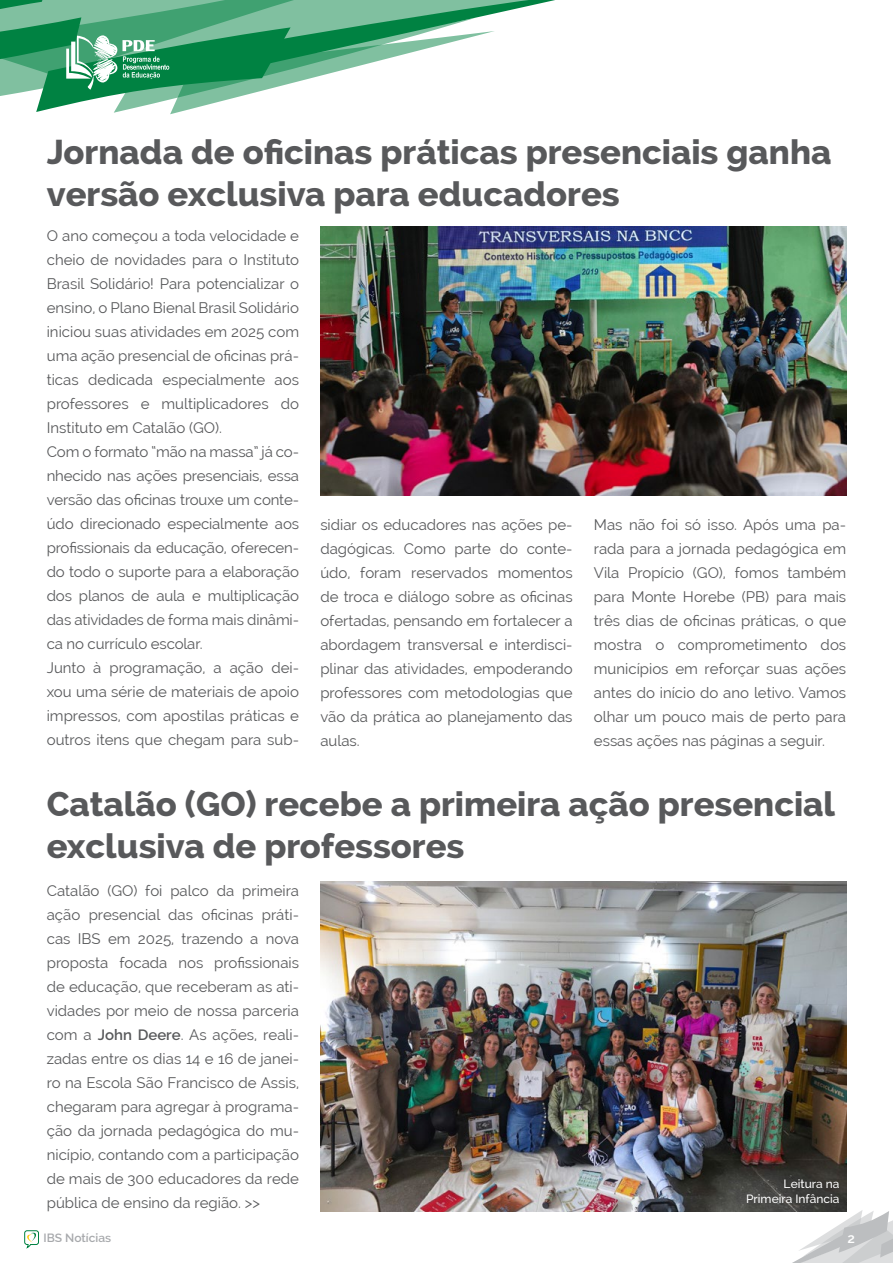
<style>
.page{position:relative;width:893px;height:1263px;background:#fff}
.page>*{position:absolute;margin:0;border:0;box-sizing:border-box;transform-origin:0 0}
.t1{font:800 34.5px/41.4px "Raleway";color:#58595b}
.t2{font:15px/24px "Raleway";color:#58595b;text-align:justify}
.t3{font:600 13.5px "Raleway";color:#fff}
.t4{font:500 12px/14.4px "Raleway";color:#fff;text-align:right}
.t5{font:600 12px "Raleway";color:#a7a9ac}
.s1{font-weight:600}
</style>
<div class="page">
<svg style="left:792px;top:1210px;width:101px;height:53px"></svg>
<svg style="left:24px;top:1230px;width:15px;height:18px"></svg>
<img style="left:320px;top:227px;width:526px;height:269px">
<svg style="left:0;top:0;width:555px;height:114px"></svg>
<img style="left:320px;top:882px;width:526px;height:330px">
<h1 class="t1" style="left:47px;top:132px;width:786px">Jornada de oficinas práticas presenciais ganha versão exclusiva para educadores</h1>
<p class="t2" style="left:47px;top:224px;width:254px;text-align:left">O ano começou a toda velocidade e cheio de novidades para o Instituto Brasil Solidário! Para potencializar o ensino, o Plano Bienal Brasil Solidário iniciou suas atividades em 2025 com uma ação presencial de oficinas prá&shy;ticas dedicada especialmente aos professores e multiplicadores do Instituto em Catalão (GO).<br>Com o formato “mão na massa” já co&shy;nhecido nas ações presenciais, essa versão das oficinas trouxe um conte&shy;údo direcionado especialmente aos profissionais da educação, oferecen&shy;do todo o suporte para a elaboração dos planos de aula e multiplicação das atividades de forma mais dinâmi&shy;ca no currículo escolar.<br>Junto à programação, a ação dei&shy;xou uma série de materiais de apoio impressos, com apostilas práticas e outros itens que chegam para sub-</p>
<p class="t2" style="left:320px;top:512px;width:254px">sidiar os educadores nas ações pe&shy;dagógicas. Como parte do conte&shy;údo, foram reservados momentos de troca e diálogo sobre as oficinas ofertadas, pensando em fortalecer a abordagem transversal e interdisci&shy;plinar das atividades, empoderando professores com metodologias que vão da prática ao planejamento das aulas.</p>
<p class="t2" style="left:594px;top:512px;width:254px">Mas não foi só isso. Após uma pa&shy;rada para a jornada pedagógica em Vila Propício (GO), fomos também para Monte Horebe (PB) para mais três dias de oficinas práticas, o que mostra o comprometimento dos municípios em reforçar suas ações antes do início do ano letivo. Vamos olhar um pouco mais de perto para essas ações nas páginas a seguir.</p>
<h1 class="t1" style="left:47px;top:784px;width:790px">Catalão (GO) recebe a primeira ação presencial exclusiva de professores</h1>
<p class="t2" style="left:47px;top:879px;width:254px">Catalão (GO) foi palco da primeira ação presencial das oficinas práti&shy;cas IBS em 2025, trazendo a nova proposta focada nos profissionais de educação, que receberam as ati&shy;vidades por meio de nossa parceria com a <span class="s1">John Deere</span>. As ações, reali&shy;zadas entre os dias 14 e 16 de janei&shy;ro na Escola São Francisco de Assis, chegaram para agregar à programa&shy;ção da jornada pedagógica do mu&shy;nicípio, contando com a participação de mais de 300 educadores da rede pública de ensino da região. &gt;&gt;</p>
<p class="t4" style="left:746px;top:1177px;width:95px">Leitura na<br>Primeira Infância</p>
<p class="t5" style="left:44px;top:1230px;width:69px">IBS Notícias</p>
<p class="t3" style="left:847px;top:1231px;width:9px">2</p>
</div>
